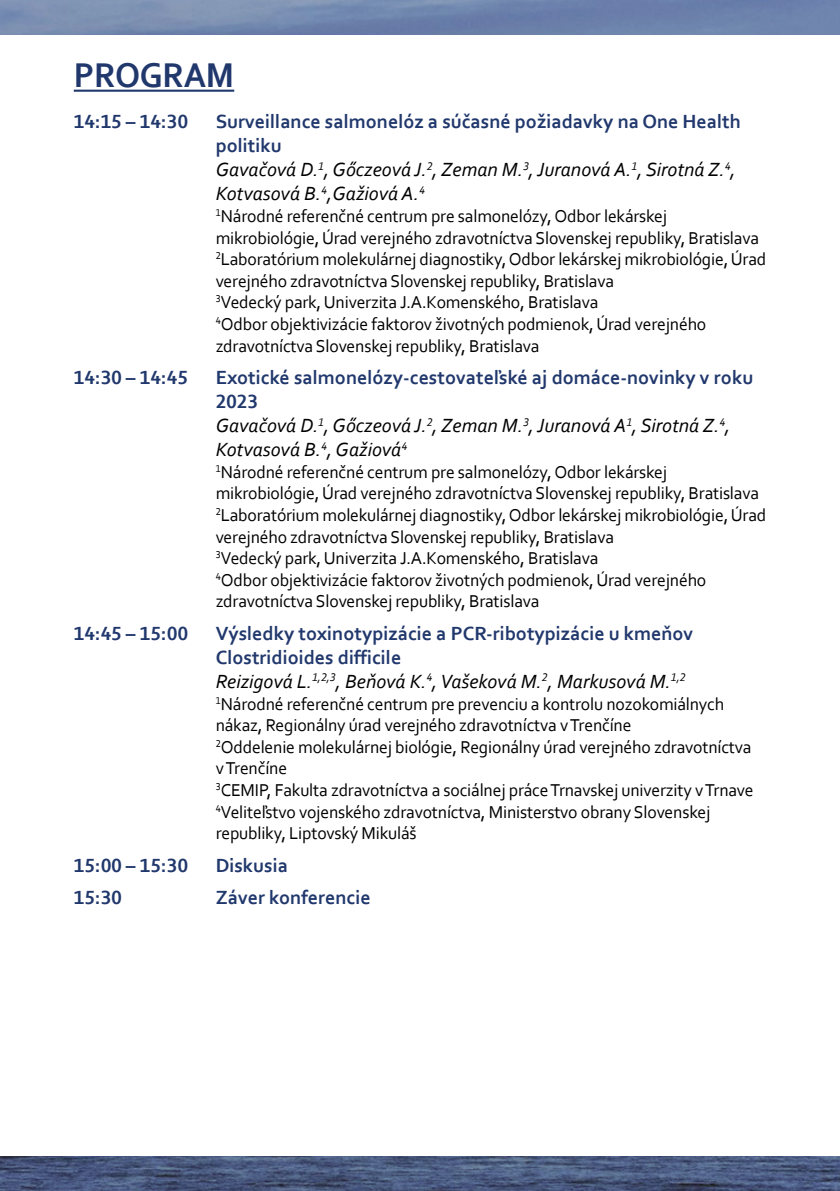
<style>
.page{position:relative;width:840px;height:1191px;background:#fff}
.page>*{position:absolute;margin:0;border:0;box-sizing:border-box;transform-origin:0 0}
.t1{font:700 36px "Corbel";letter-spacing:-.01em;color:#21386d;scale:.95 1}
.t2{font:italic 20px/24px "Corbel";color:#000}
.t3{font:700 20px/24px "Corbel";color:#21386d}
.t4{font:18px/21.6px "Corbel";letter-spacing:-.01em;color:#000}
.s1{font-weight:700;font-style:normal;color:#21386d}
.s2{font-weight:400;font-style:italic;color:#000}
</style>
<div class="page">
<img style="left:0;top:0;width:840px;height:34px">
<img style="left:0;top:1157px;width:840px;height:34px">
<hr style="left:74px;top:90px;width:160px;height:2px;background:#21386d">
<h1 class="t1" style="left:74px;top:53px;width:170px">PROGRAM</h1>
<p class="t3" style="left:74px;top:109px;width:116px">14:15 – 14:30</p>
<p class="t2" style="left:215px;top:109px;width:526px"><span class="s1">Surveillance salmonelóz a súčasné požiadavky na One Health politiku<br></span>Gavačová D.<sup>1</sup>, Gőczeová J.<sup>2</sup>, Zeman M.<sup>3</sup>,Juranová A.<sup>1</sup>, Sirotná Z.<sup>4</sup>, Kotvasová B.<sup>4</sup>,Gažiová A.<sup>4</sup></p>
<p class="t4" style="left:215px;top:205px;width:552px"><sup>1</sup>Národné referenčné centrum pre salmonelózy, Odbor lekárskej mikrobiológie, Úrad verejného zdravotníctva Slovenskej republiky, Bratislava <sup>2</sup>Laboratórium molekulárnej diagnostiky, Odbor lekárskej mikrobiológie, Úrad verejného zdravotníctva Slovenskej republiky, Bratislava<br><sup>3</sup>Vedecký park, Univerzita J.A.Komenského, Bratislava<br><sup>4</sup>Odbor objektivizácie faktorov životných podmienok, Úrad verejného zdravotníctva Slovenskej republiky, Bratislava</p>
<p class="t3" style="left:74px;top:365px;width:116px">14:30 – 14:45</p>
<p class="t2" style="left:215px;top:365px;width:538px"><span class="s1">Exotické salmonelózy-cestovateľské aj domáce-novinky v roku 2023<br></span>Gavačová D.<sup>1</sup>, Gőczeová J.<sup>2</sup>, Zeman M.<sup>3</sup>,Juranová A<sup>1</sup>, Sirotná Z.<sup>4</sup>, Kotvasová B.<sup>4</sup>, Gažiová<sup>4</sup></p>
<p class="t4" style="left:215px;top:460px;width:552px"><sup>1</sup>Národné referenčné centrum pre salmonelózy, Odbor lekárskej mikrobiológie, Úrad verejného zdravotníctva Slovenskej republiky, Bratislava <sup>2</sup>Laboratórium molekulárnej diagnostiky, Odbor lekárskej mikrobiológie, Úrad verejného zdravotníctva Slovenskej republiky, Bratislava<br><sup>3</sup>Vedecký park, Univerzita J.A.Komenského, Bratislava<br><sup>4</sup>Odbor objektivizácie faktorov životných podmienok, Úrad verejného zdravotníctva Slovenskej republiky, Bratislava</p>
<p class="t3" style="left:74px;top:621px;width:116px">14:45 – 15:00</p>
<p class="t3" style="left:215px;top:621px;width:479px">Výsledky toxinotypizácie a PCR-ribotypizácie u kmeňov<br>Clostridioides difficile<br><span class="s2">Reizigová L.</span><sup>1,2,3</sup><span class="s2">, Beňová K.</span><sup>4</sup><span class="s2">,Vašeková M.</span><sup>2</sup><span class="s2">, Markusová M.</span><sup>1,2</sup></p>
<p class="t4" style="left:215px;top:692px;width:539px"><sup>1</sup>Národné referenčné centrum pre prevenciu a kontrolu nozokomiálnych nákaz, Regionálny úrad verejného zdravotníctva v Trenčíne<br><sup>2</sup>Oddelenie molekulárnej biológie, Regionálny úrad verejného zdravotníctva v Trenčíne<br><sup>3</sup>CEMIP, Fakulta zdravotníctva a sociálnej práce Trnavskej univerzity v Trnave <sup>4</sup>Veliteľstvo vojenského zdravotníctva, Ministerstvo obrany Slovenskej republiky, Liptovský Mikuláš</p>
<p class="t3" style="left:74px;top:852px;width:116px">15:00 – 15:30</p>
<p class="t3" style="left:215px;top:852px;width:74px">Diskusia</p>
<p class="t3" style="left:74px;top:885px;width:49px">15:30</p>
<p class="t3" style="left:215px;top:885px;width:156px">Záver konferencie</p>
</div>
